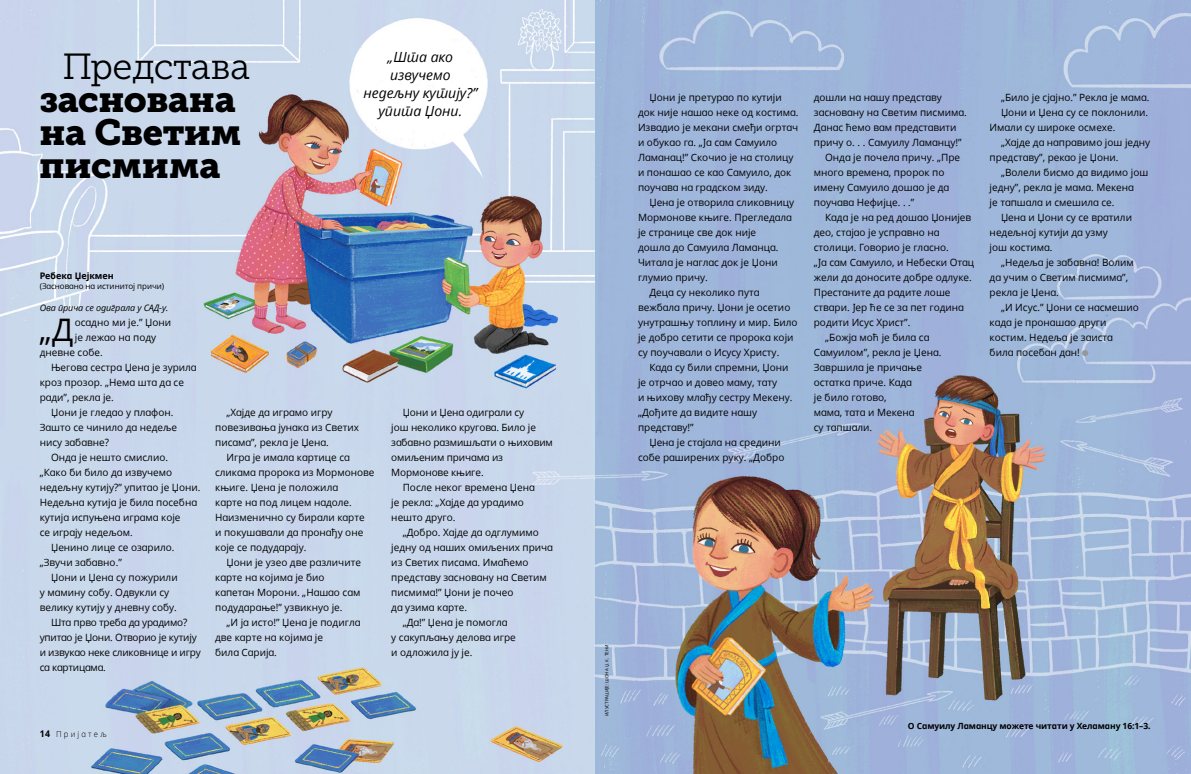
<style>
.page{position:relative;width:1191px;height:774px;background:#fff}
.page>*{position:absolute;margin:0;border:0;box-sizing:border-box;transform-origin:0 0}
.h1_DOTS_title{font:36.2px/33px "Museo Slablds Lat 900";letter-spacing:-.01em;color:#000}
.p1_first_small_quote_alternate{font:31px "Dots Solidlds Lat";color:#000}
.t1{font:italic 14px/18px "Dots Solidlds Lat";color:#000;text-align:center}
.p1{font:10px/15px "Dots Solidlds Lat";color:#000}
.p1-2{font:10px/15px "Dots Solidlds Lat";letter-spacing:-.02em;color:#000}
.p1_first_small_quote_alternate-2{font:10px "Dots Solidlds Lat";color:#000}
.p1_bio{font:italic 9px "Dots Solidlds Lat";letter-spacing:-.01em;color:#000}
.p1_author-name{font:700 9px "Dots Solidlds Lat";letter-spacing:-.005em;color:#000}
.p1_aside_info_first__regular{font:700 8.5px "Dots Solidlds Lat";letter-spacing:-.01em;color:#000}
.t2{font:300 8.2px "Dots Solidlds Lat";letter-spacing:.28em;color:#000;scale:.95 1}
.p1_author-role{font:8px "Dots Solidlds Lat";letter-spacing:-.005em;color:#000}
.t3{font:4.5px "Dots Solidlds Lat";color:#000}
.s1{font-family:"Museo Slablds Lat 300"}
.s2{font-weight:700;font-size:9.2px}
.s3{font-family:"Ding P Ilds Dpi";font-size:8.5px;color:#969798}
</style>
<div class="page">
<img style="left:0;top:0;width:1191px;height:774px">
<svg style="left:442px;top:121px;width:41px;height:57px"></svg>
<p class="h1_DOTS_title" style="left:39px;top:47px;width:212px;text-indent:23px"><span class="s1">Представа </span>заснована на Светим писмима</p>
<p class="p1_author-name" style="left:40px;top:269px;width:76px">Ребека Џејкмен</p>
<p class="p1_author-role" style="left:40px;top:280px;width:126px">(Засновано на истинитој причи)</p>
<p class="t1" style="left:363px;top:48px;width:115px">„Шта ако извучемо недељну кутију?” упита Џони.</p>
<p class="p1_bio" style="left:40px;top:301px;width:130px">Ова прича се одиграла у САД-у.</p>
<p class="p1_first_small_quote_alternate" style="left:40px;top:307px;width:35px">„Д</p>
<p class="p1_first_small_quote_alternate-2" style="left:75px;top:315px;width:98px">осадно ми је.” Џони</p>
<p class="p1_first_small_quote_alternate-2" style="left:75px;top:330px;width:83px">је лежао на поду</p>
<p class="p1_first_small_quote_alternate-2" style="left:40px;top:345px;width:65px">дневне собе.</p>
<p class="p1" style="left:40px;top:360px;width:158px;text-indent:11px">Његова сестра Џена је зурила кроз прозор. „Нема шта да се ради”, рекла је.</p>
<p class="p1" style="left:40px;top:405px;width:139px;text-indent:11px">Џони је гледао у плафон.<br>Зашто се чинило да недеље нису забавне?</p>
<p class="p1" style="left:40px;top:450px;width:162px;text-indent:11px">Онда је нешто смислио.<br>„Како би било да извучемо недељну кутију?” упитао је Џони.<br>Недељна кутија је била посебна кутија испуњена играма које<br>се играју недељом.</p>
<p class="p1" style="left:40px;top:540px;width:136px;text-indent:11px">Џенино лице се озарило. „Звучи забавно.”</p>
<p class="p1" style="left:40px;top:570px;width:139px;text-indent:11px">Џони и Џена су пожурили у мамину собу. Одвукли су велику кутију у дневну собу.</p>
<p class="p1-2" style="left:40px;top:615px;width:163px;text-indent:11px">Шта прво треба да урадимо? упитао је Џони. Отворио је кутију и извукао неке сликовнице и игру са картицама.</p>
<p class="p1" style="left:215px;top:405px;width:145px;text-indent:11px">„Хајде да играмо игру повезивања јунака из Светих писама”, рекла је Џена.</p>
<p class="p1" style="left:215px;top:450px;width:161px;text-indent:11px">Игра је имала картице са сликама пророка из Мормонове књиге. Џена је положила<br>карте на под лицем надоле.<br>Наизменично су бирали карте<br>и покушавали да пронађу оне које се подударају.</p>
<p class="p1" style="left:215px;top:555px;width:147px;text-indent:11px">Џони је узео две различите карте на којима је био капетан Морони. „Нашао сам подударање!” узвикнуо је.</p>
<p class="p1" style="left:215px;top:615px;width:147px;text-indent:11px">„И ја исто!” Џена је подигла две карте на којима је<br>била Сарија.</p>
<p class="p1" style="left:391px;top:405px;width:163px;text-indent:11px">Џони и Џена одиграли су<br>још неколико кругова. Било је забавно размишљати о њиховим омиљеним причама из<br>Мормонове књиге.</p>
<p class="p1" style="left:391px;top:480px;width:145px;text-indent:11px">После неког времена Џена је рекла: „Хајде да урадимо нешто друго.</p>
<p class="p1" style="left:391px;top:525px;width:163px;text-indent:11px">„Добро. Хајде да одглумимо једну од наших омиљених прича из Светих писама. Имаћемо представу засновану на Светим писмима!” Џони је почео<br>да узима карте.</p>
<p class="p1" style="left:391px;top:615px;width:126px;text-indent:11px">„Да!” Џена је помогла<br>у сакупљању делова игре и одложила ју је.</p>
<p class="t2" style="left:40px;top:728px;width:72px"><span class="s2">14</span> Пријатељ</p>
<p class="p1" style="left:638px;top:89px;width:162px;text-indent:11px">Џони је претурао по кутији док није нашао неке од костима.<br>Извадио је мекани смеђи огртач и обукао га. „Ја сам Самуило<br>Ламанац!” Скочио је на столицу и понашао се као Самуило, док поучава на градском зиду.</p>
<p class="p1" style="left:638px;top:195px;width:158px;text-indent:11px">Џена је отворила сликовницу<br>Мормонове књиге. Прегледала је странице све док није<br>дошла до Самуила Ламанца.<br>Читала је наглас док је Џони глумио причу.</p>
<p class="p1" style="left:638px;top:285px;width:161px;text-indent:11px">Деца су неколико пута вежбала причу. Џони је осетио унутрашњу топлину и мир. Било је добро сетити се пророка који су поучавали о Исусу Христу.</p>
<p class="p1" style="left:638px;top:360px;width:156px;text-indent:11px">Када су били спремни, Џони је отрчао и довео маму, тату<br>и њихову млађу сестру Мекену. „Дођите да видите нашу представу!”</p>
<p class="p1" style="left:638px;top:435px;width:148px;text-indent:11px">Џена је стајала на средини собе раширених руку. „Добро</p>
<p class="p1" style="left:814px;top:89px;width:154px">дошли на нашу представу засновану на Светим писмима.<br>Данас ћемо вам представити причу о. . . Самуилу Ламанцу!”</p>
<p class="p1" style="left:814px;top:150px;width:148px;text-indent:11px">Онда је почела причу. „Пре много времена, пророк по имену Самуило дошао је да поучава Нефијце. . .”</p>
<p class="p1" style="left:814px;top:210px;width:162px;text-indent:11px">Када је на ред дошао Џонијев део, стајао је усправно на столици. Говорио је гласно.<br>„Ја сам Самуило, и Небески Отац жели да доносите добре одлуке.<br>Престаните да радите лоше ствари. Јер ће се за пет година родити Исус Христ”.</p>
<p class="p1" style="left:814px;top:330px;width:129px;text-indent:11px">„Божја моћ је била са<br>Самуилом”, рекла је Џена.<br>Завршила је причање остатка приче. Када<br>је било готово,<br>мама, тата и Мекена<br>су тапшали.</p>
<p class="p1" style="left:1001px;top:89px;width:150px">„Било је сјајно.” Рекла је мама.</p>
<p class="p1" style="left:989px;top:104px;width:160px;text-indent:11px">Џони и Џена су се поклонили.<br>Имали су широке осмехе.</p>
<p class="p1" style="left:989px;top:134px;width:162px;text-indent:11px">„Хајде да направимо још једну представу”, рекао је Џони.</p>
<p class="p1" style="left:989px;top:165px;width:160px;text-indent:11px">„Волели бисмо да видимо још једну”, рекла је мама. Мекена<br>је тапшала и смешила се.</p>
<p class="p1" style="left:989px;top:210px;width:144px;text-indent:11px">Џена и Џони су се вратили недељној кутији да узму<br>још костима.</p>
<p class="p1" style="left:989px;top:255px;width:146px;text-indent:11px">„Недеља је забавна! Волим да учим о Светим писмима”, рекла је Џена.</p>
<p class="p1" style="left:989px;top:300px;width:151px;text-indent:11px">„И Исус.” Џони се насмешио када је пронашао други костим. Недеља је заиста била посебан дан! <span class="s3">●</span></p>
<p class="t3" style="left:603px;top:716px;width:73px;rotate:-90deg">ИЛУСТРАЦИЈЕ: ШОНА Џ. К. ТЕНИ</p>
<p class="p1_aside_info_first__regular" style="left:908px;top:719px;width:244px">О Самуилу Ламанцу можете читати у Хеламану 16:1–3.</p>
</div>
